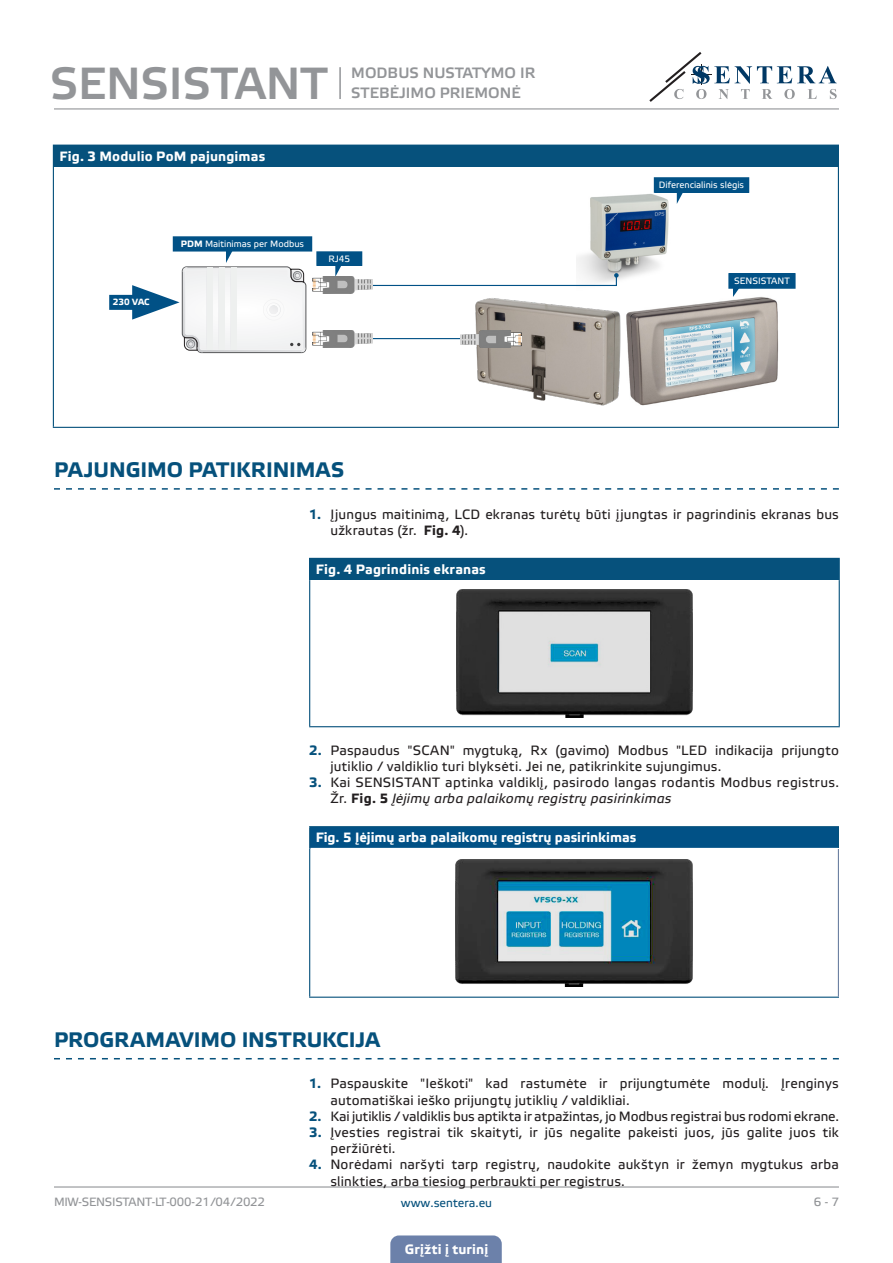
<style>
.page{position:relative;width:893px;height:1263px;background:#fff}
.page>*{position:absolute;margin:0;border:0;box-sizing:border-box;transform-origin:0 0}
.t1{font:45px "Etelka Medium Pro";color:#939598}
.t2{font:700 21px "Etelka Text Pro";letter-spacing:-.005em;color:#06517c}
.t3{font:15px "Etelka Medium Pro";color:#939598}
.t4{font:13.5px/16.2px "Etelka Text Pro";letter-spacing:.015em;color:#231f20}
.t5{font:13.5px "Etelka Text Pro";letter-spacing:-.005em;color:#231f20}
.table_text{font:700 13.5px "Etelka Text Pro";letter-spacing:.01em;color:#fff}
.head-table{font:700 13.5px "Etelka Text Pro";color:#fff}
.head-table-2{font:700 13.5px "Etelka Text Pro";letter-spacing:.02em;color:#fff}
.t6{font:12px "Etelka Text Pro";letter-spacing:-.025em;color:#939598}
.t7{font:12px "Etelka Text Pro";color:#06517c}
.Body_text{font:9.15px "Etelka Text Pro";color:#fff}
.t8{font:700 9px "Etelka Text Pro";color:#fff}
.s1{font-weight:700}
.s2{font-weight:700;color:#06517c}
.s3{font-style:italic}
</style>
<div class="page">
<hr style="left:54px;top:108px;width:785px;height:1px;background:#939598">
<hr style="left:54px;top:1186px;width:785px;height:1px;background:#939598">
<svg style="left:649px;top:52px;width:188px;height:50px"></svg>
<div style="left:390px;top:1235px;width:112px;height:28px;background:#6c81aa"></div>
<svg style="left:54px;top:488px;width:785px;height:2px"></svg>
<svg style="left:54px;top:1058px;width:785px;height:1px"></svg>
<div style="left:53px;top:145px;width:785px;height:22px;background:#06517c"></div>
<hr style="left:53px;top:145px;width:786px;height:1px;background:#06517c">
<hr style="left:53px;top:167px;width:1px;height:260px;background:#06517c">
<hr style="left:53px;top:427px;width:786px;height:1px;background:#06517c">
<svg style="left:838px;top:146px;width:1px;height:21px"></svg>
<hr style="left:838px;top:167px;width:1px;height:260px;background:#06517c">
<img style="left:626px;top:297px;width:153px;height:109px">
<img style="left:475px;top:298px;width:146px;height:108px">
<div style="left:317px;top:252px;width:45px;height:13px;background:#015186"></div>
<div style="left:316px;top:251px;width:46px;height:15px;border:2px solid #015186"></div>
<svg style="left:335px;top:264px;width:7px;height:13px"></svg>
<img style="left:576px;top:186px;width:93px;height:94px">
<div style="left:655px;top:178px;width:93px;height:14px;background:#015186"></div>
<div style="left:654px;top:177px;width:95px;height:16px;border:2px solid #015186"></div>
<svg style="left:677px;top:191px;width:6px;height:13px"></svg>
<div style="left:174px;top:237px;width:137px;height:14px;background:#015186"></div>
<div style="left:173px;top:236px;width:139px;height:16px;border:2px solid #015186"></div>
<div style="left:109px;top:295px;width:43px;height:15px;background:#015186"></div>
<svg style="left:132px;top:250px;width:174px;height:103px"></svg>
<svg style="left:373px;top:273px;width:246px;height:13px"></svg>
<hr style="left:364px;top:338px;width:151px;height:1px;background:#015186">
<img style="left:460px;top:331px;width:61px;height:17px">
<img style="left:312px;top:330px;width:61px;height:17px">
<img style="left:312px;top:277px;width:61px;height:17px">
<div style="left:729px;top:274px;width:66px;height:14px;background:#015186"></div>
<div style="left:728px;top:273px;width:68px;height:16px;border:2px solid #015186"></div>
<svg style="left:733px;top:286px;width:7px;height:11px"></svg>
<div style="left:310px;top:558px;width:529px;height:22px;background:#06517c"></div>
<hr style="left:309px;top:558px;width:531px;height:1px;background:#06517c">
<svg style="left:309px;top:559px;width:1px;height:21px"></svg>
<hr style="left:309px;top:580px;width:1px;height:146px;background:#06517c">
<hr style="left:309px;top:726px;width:531px;height:1px;background:#06517c">
<svg style="left:839px;top:559px;width:1px;height:21px"></svg>
<hr style="left:839px;top:580px;width:1px;height:146px;background:#06517c">
<img style="left:456px;top:589px;width:237px;height:128px">
<div style="left:310px;top:827px;width:528px;height:21px;background:#015186"></div>
<hr style="left:309px;top:826px;width:530px;height:1px;background:#06517c">
<hr style="left:309px;top:848px;width:1px;height:149px;background:#06517c">
<hr style="left:309px;top:997px;width:530px;height:1px;background:#06517c">
<hr style="left:838px;top:849px;width:1px;height:148px;background:#6d81a2">
<svg style="left:309px;top:827px;width:1px;height:21px"></svg>
<svg style="left:838px;top:827px;width:1px;height:21px"></svg>
<img style="left:456px;top:859px;width:236px;height:127px">
<hr style="left:339px;top:67px;width:2px;height:32px;background:#939598">
<h1 class="t1" style="left:50px;top:59px;width:279px">SENSISTANT</h1>
<p class="table_text" style="left:59px;top:148px;width:207px">Fig. 3 Modulio PoM pajungimas</p>
<p class="t3" style="left:351px;top:65px;width:185px">MODBUS NUSTATYMO IR</p>
<p class="t3" style="left:351px;top:84px;width:171px">STEBĖJIMO PRIEMONĖ</p>
<p class="Body_text" style="left:181px;top:239px;width:125px"><span class="s1">PDM</span> Maitinimas per Modbus</p>
<p class="t8" style="left:113px;top:296px;width:38px">230 VAC</p>
<p class="Body_text" style="left:328px;top:254px;width:23px">RJ45</p>
<p class="Body_text" style="left:659px;top:180px;width:87px">Diferencialinis slėgis</p>
<p class="Body_text" style="left:734px;top:276px;width:57px">SENSISTANT</p>
<p class="t2" style="left:54px;top:456px;width:292px">PAJUNGIMO PATIKRINIMAS</p>
<p class="t4" style="left:330px;top:507px;width:510px;text-indent:-21px"><span class="s2">1.</span> Įjungus maitinimą, LCD ekranas turėtų būti įjungtas ir pagrindinis ekranas bus užkrautas (žr. <span class="s1">Fig. 4</span>).</p>
<p class="table_text" style="left:316px;top:561px;width:172px">Fig. 4 Pagrindinis ekranas</p>
<p class="t4" style="left:330px;top:742px;width:510px;text-indent:-21px"><span class="s2">2.</span> Paspaudus "SCAN" mygtuką, Rx (gavimo) Modbus "LED indikacija prijungto jutiklio / valdiklio turi blyksėti. Jei ne, patikrinkite sujungimus.</p>
<p class="t4" style="left:330px;top:775px;width:510px;text-indent:-21px"><span class="s2">3.</span> Kai SENSISTANT aptinka valdiklį, pasirodo langas rodantis Modbus registrus.<br>Žr. <span class="s1">Fig. 5</span> <span class="s3">Įėjimų arba palaikomų registrų pasirinkimas</span></p>
<p class="head-table" style="left:316px;top:829px;width:322px">Fig. 5 Įėjimų arba palaikomų registrų pasirinkimas</p>
<p class="t2" style="left:54px;top:1026px;width:327px">PROGRAMAVIMO INSTRUKCIJA</p>
<p class="t4" style="left:330px;top:1076px;width:510px;text-indent:-21px"><span class="s2">1.</span> Paspauskite "Ieškoti" kad rastumėte ir prijungtumėte modulį. Įrenginys automatiškai ieško prijungtų jutiklių / valdikliai.</p>
<p class="t5" style="left:309px;top:1109px;width:531px"><span class="s2">2.</span> Kai jutiklis / valdiklis bus aptikta ir atpažintas, jo Modbus registrai bus rodomi ekrane.</p>
<p class="t4" style="left:330px;top:1125px;width:510px;text-indent:-21px"><span class="s2">3.</span> Įvesties registrai tik skaityti, ir jūs negalite pakeisti juos, jūs galite juos tik peržiūrėti.</p>
<p class="t4" style="left:330px;top:1157px;width:510px;text-indent:-21px"><span class="s2">4.</span> Norėdami naršyti tarp registrų, naudokite aukštyn ir žemyn mygtukus arba slinkties, arba tiesiog perbraukti per registrus.</p>
<p class="t6" style="left:54px;top:1195px;width:212px">MIW-SENSISTANT-LT-000 - 21 / 04 / 2022</p>
<p class="t7" style="left:401px;top:1196px;width:93px">www.sentera.eu</p>
<p class="t6" style="left:814px;top:1195px;width:27px">6 - 7</p>
<p class="head-table-2" style="left:405px;top:1240px;width:85px">Grįžti į turinį</p>
</div>
